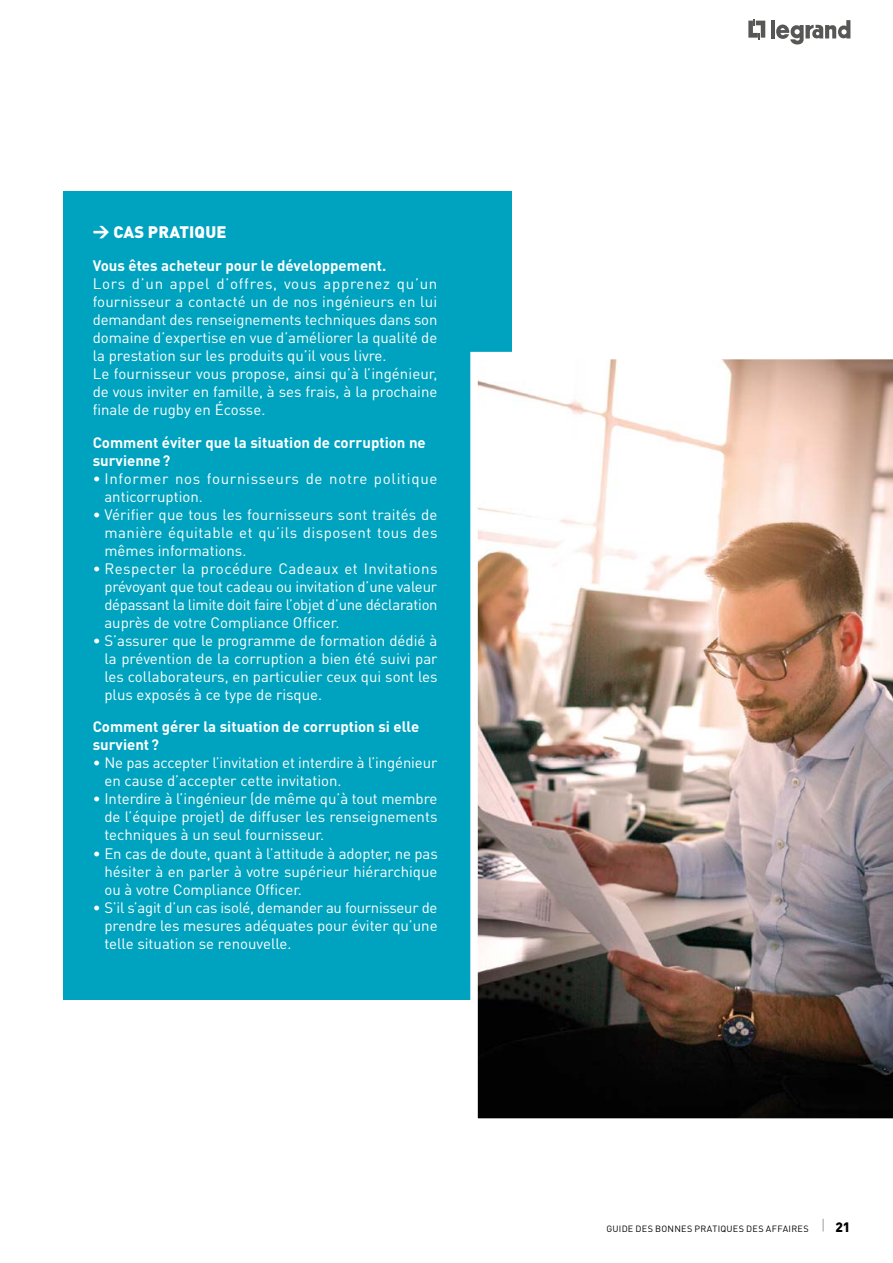
<style>
.page{position:relative;width:893px;height:1263px;background:#fff}
.page>*{position:absolute;margin:0;border:0;box-sizing:border-box;transform-origin:0 0}
.t1{font:900 16.5px "DIN Pro";letter-spacing:.01em;color:#fff}
.t2{font:15px/18px "DIN Pro";color:#fff;text-align:justify}
.t3{font:700 15px/18px "DIN Pro";color:#fff}
.t4{font:15px/18px "DIN Pro";letter-spacing:.045em;color:#fff}
.t5{font:900 13.5px "DIN Pro";color:#000}
.t6{font:9px "DIN Pro";letter-spacing:.03em;color:#000}
</style>
<div class="page">
<svg style="left:748px;top:19px;width:17px;height:20px"></svg>
<hr style="left:771px;top:20px;width:4px;height:18px;background:#575756">
<svg style="left:776px;top:20px;width:74px;height:25px"></svg>
<svg style="left:823px;top:1219px;width:1px;height:12px"></svg>
<div style="left:64px;top:191px;width:448px;height:808px;background:#00a3bf"></div>
<img style="left:470px;top:352px;width:423px;height:767px">
<p class="t1" style="left:93px;top:221px;width:135px">→ CAS PRATIQUE</p>
<p class="t3" style="left:93px;top:256px;width:295px">Vous êtes acheteur pour le développement.</p>
<p class="t2" style="left:93px;top:274px;width:346px;text-align:left">Lors d’un appel d’offres, vous apprenez qu’un fournisseur a contacté un de nos ingénieurs en lui demandant des renseignements techniques dans son domaine d’expertise en vue d’améliorer la qualité de la prestation sur les produits qu’il vous livre.<br>Le fournisseur vous propose, ainsi qu’à l’ingénieur, de vous inviter en famille, à ses frais, à la prochaine finale de rugby en Écosse.</p>
<p class="t3" style="left:93px;top:432px;width:335px">Comment éviter que la situation de corruption ne survienne?</p>
<p class="t4" style="left:104px;top:468px;width:335px;text-indent:-12px">• Informer nos fournisseurs de notre politique anticorruption.</p>
<p class="t2" style="left:104px;top:504px;width:335px;text-indent:-12px">• Vérifier que tous les fournisseurs sont traités de manière équitable et qu’ils disposent tous des mêmes informations.</p>
<p class="t2" style="left:104px;top:558px;width:335px;text-indent:-12px">• Respecter la procédure Cadeaux et Invitations prévoyant que tout cadeau ou invitation d’une valeur dépassant la limite doit faire l’objet d’une déclaration auprès de votre Compliance Officer.</p>
<p class="t2" style="left:104px;top:630px;width:335px;text-indent:-12px">• S’assurer que le programme de formation dédié à la prévention de la corruption a bien été suivi par les collaborateurs, en particulier ceux qui sont les plus exposés à ce type de risque.</p>
<p class="t3" style="left:93px;top:717px;width:328px">Comment gérer la situation de corruption si elle survient?</p>
<p class="t2" style="left:104px;top:753px;width:334px;text-indent:-12px">• Ne pas accepter l’invitation et interdire à l’ingénieur en cause d’accepter cette invitation.</p>
<p class="t2" style="left:104px;top:789px;width:335px;text-indent:-12px">• Interdire à l’ingénieur (de même qu’à tout membre de l’équipe projet) de diffuser les renseignements techniques à un seul fournisseur.</p>
<p class="t2" style="left:104px;top:843px;width:335px;text-indent:-12px">• En cas de doute, quant à l’attitude à adopter, ne pas hésiter à en parler à votre supérieur hiérarchique ou à votre Compliance Officer.</p>
<p class="t2" style="left:104px;top:897px;width:335px;text-indent:-12px">• S’il s’agit d’un cas isolé, demander au fournisseur de prendre les mesures adéquates pour éviter qu’une telle situation se renouvelle.</p>
<p class="t6" style="left:606px;top:1222px;width:204px">GUIDE DES BONNES PRATIQUES DES AFFAIRES</p>
<p class="t5" style="left:835px;top:1217px;width:17px">21</p>
</div>
